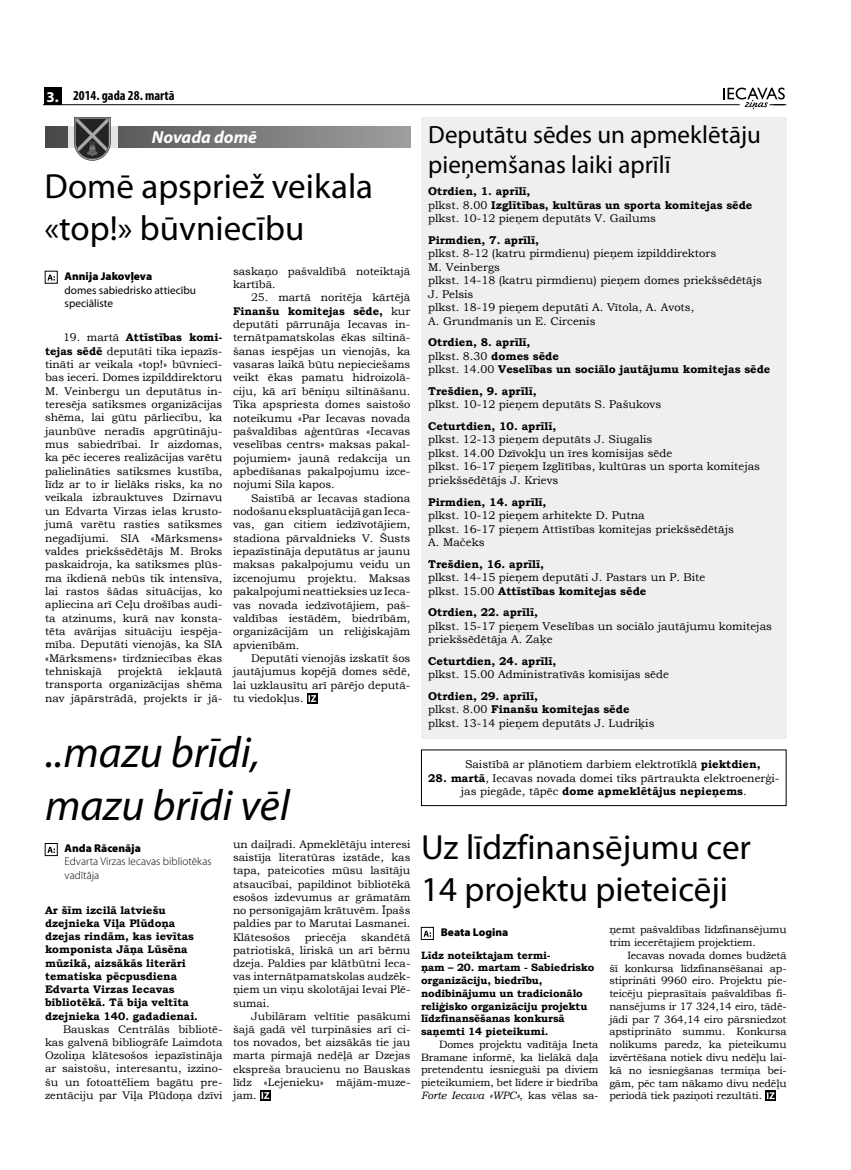
<style>
.page{position:relative;width:851px;height:1170px;background:#fff}
.page>*{position:absolute;margin:0;border:0;box-sizing:border-box;transform-origin:0 0}
.t1{font:italic 43.75px/52.5px "Myriad Pro";color:#000}
.t2{font:35px/42px "Myriad Pro";color:#000}
.t3{font:25px/30px "Myriad Pro";color:#000}
.t4{font:italic 700 17.5px "Myriad Pro";color:#fff}
.t5{font:700 condensed 13.75px "Myriad Pro";color:#000}
.t6{font:11.25px/13.5px "Bookman Old Style";color:#000}
.t7{font:700 11.25px/13.5px "Bookman Old Style";color:#000}
.t8{font:300 11.25px/13.5px "Myriad Pro";color:#000}
.t9{font:900 11.25px "Myriad Pro";color:#000}
.t10{font:11.25px/13.5px "Myriad Pro";color:#000}
.t11{font:11.12px/13.4px "Bookman Old Style";color:#000;text-align:justify}
.t12{font:11px/13.2px "Bookman Old Style";color:#000;text-align:justify}
.t13{font:700 11px/13.2px "Bookman Old Style";color:#000}
.t14{font:10.62px/12.8px "Bookman Old Style";letter-spacing:-.01em;color:#000;text-align:justify}
.t15{font:700 10.62px/12.8px "Bookman Old Style";letter-spacing:-.01em;color:#000}
.s1{font-stretch:normal;font-size:15px;color:#fff}
.s2{font-weight:700}
.s3{font-weight:400}
.s4{font-style:italic}
</style>
<div class="page">
<hr style="left:44px;top:104px;width:695px;height:1px;background:#000">
<div style="left:44px;top:87px;width:17px;height:18px;background:#000"></div>
<svg style="left:723px;top:88px;width:63px;height:22px"></svg>
<div style="left:421px;top:117px;width:365px;height:621px;background:#efefef"></div>
<svg style="left:45px;top:126px;width:365px;height:21px;background:#797979"></svg>
<div style="left:68px;top:126px;width:49px;height:21px;background:#e4e4e4"></div>
<svg style="left:74px;top:117px;width:36px;height:44px;background:#5e5e5e"></svg>
<svg style="left:307px;top:693px;width:10px;height:10px"></svg>
<svg style="left:308px;top:695px;width:8px;height:6px"></svg>
<svg style="left:47px;top:274px;width:8px;height:6px"></svg>
<svg style="left:765px;top:1090px;width:11px;height:10px"></svg>
<svg style="left:766px;top:1092px;width:8px;height:6px"></svg>
<svg style="left:423px;top:930px;width:8px;height:6px"></svg>
<div style="left:421px;top:927px;width:12px;height:12px;border:1px solid #000"></div>
<svg style="left:260px;top:1090px;width:11px;height:10px"></svg>
<svg style="left:261px;top:1091px;width:8px;height:7px"></svg>
<svg style="left:47px;top:846px;width:8px;height:6px"></svg>
<p class="t5" style="left:55px;top:87px;width:121px"><span class="s1">.</span> 2014. gada 28. martā</p>
<h3 class="t4" style="left:152px;top:126px;width:107px">Novada domē</h3>
<h2 class="t2" style="left:45px;top:165px;width:330px">Domē apspriež veikala «top!» būvniecību</h2>
<p class="t9" style="left:65px;top:269px;width:89px">Annija Jakovļeva</p>
<p class="t10" style="left:65px;top:283px;width:133px">domes sabiedrisko attiecību speciāliste</p>
<p class="t11" style="left:45px;top:331px;width:179px;text-indent:18px">19. martā <span class="s2">Attīstības komi&shy;tejas sēdē</span> deputāti tika iepazīs&shy;tināti ar veikala «top!» būvniecī&shy;bas ieceri. Domes izpilddirektoru M. Veinbergu un deputātus in&shy;teresēja satiksmes organizācijas shēma, lai gūtu pārliecību, ka jaunbūve neradīs apgrūtināju&shy;mus sabiedrībai. Ir aizdomas, ka pēc ieceres realizācijas varētu palielināties satiksmes kustība, līdz ar to ir lielāks risks, ka no veikala izbrauktuves Dzirnavu un Edvarta Virzas ielas krusto&shy;jumā varētu rasties satiksmes negadījumi. SIA «Mārksmens» valdes priekšsēdētājs M. Broks paskaidroja, ka satiksmes plūs&shy;ma ikdienā nebūs tik intensīva, lai rastos šādas situācijas, ko apliecina arī Ceļu drošības audi&shy;ta atzinums, kurā nav konsta&shy;tēta avārijas situāciju iespēja&shy;mība. Deputāti vienojās, ka SIA «Mārksmens» tirdzniecības ēkas tehniskajā</p>
<p class="t11" style="left:45px;top:664px;width:179px;text-indent:133px">iekļautā transporta organizācijas shēma nav jāpārstrādā, projekts ir jā-</p>
<p class="t11" style="left:118px;top:664px;width:46px">projektā</p>
<p class="t11" style="left:233px;top:264px;width:179px">saskaņo pašvaldībā noteiktajā kartībā.</p>
<p class="t11" style="left:233px;top:291px;width:179px;text-indent:18px">25. martā noritēja kārtējā <span class="s2">Finanšu komitejas sēde,</span> kur deputāti pārrunāja Iecavas in&shy;ternātpamatskolas ēkas siltinā&shy;šanas iespējas un vienojās, ka vasaras laikā būtu nepieciešams veikt ēkas pamatu hidroizolā&shy;ciju, kā arī bēniņu siltināšanu.<br>Tika apspriesta domes saistošo noteikumu «Par Iecavas novada pašvaldības aģentūras «Iecavas veselības centrs» maksas pakal&shy;pojumiem» jaunā redakcija un apbedīšanas pakalpojumu izce&shy;nojumi Sila kapos.</p>
<p class="t11" style="left:233px;top:491px;width:179px;text-indent:18px">Saistībā ar Iecavas stadiona nodošanu ekspluatācijā gan Ieca&shy;vas, gan citiem iedzīvotājiem, stadiona pārvaldnieks V. Šusts iepazīstināja deputātus ar jaunu maksas pakalpojumu veidu un izcenojumu projektu. Maksas pakalpojumi neattieksies uz Ieca&shy;vas novada iedzīvotājiem, paš&shy;valdības iestādēm, biedrībām, organizācijām un reliģiskajām apvienībām.</p>
<p class="t11" style="left:233px;top:651px;width:179px;text-indent:18px">Deputāti vienojās izskatīt šos jautājumus kopējā domes sēdē, lai uzklausītu arī pārējo deputā&shy;tu viedokļus.</p>
<h1 class="t1" style="left:45px;top:725px;width:246px">..mazu brīdi, mazu brīdi vēl</h1>
<p class="t9" style="left:65px;top:840px;width:78px">Anda Rācenāja</p>
<p class="t8" style="left:65px;top:854px;width:148px">Edvarta Virzas Iecavas bibliotēkas vadītāja</p>
<p class="t13" style="left:45px;top:903px;width:154px">Ar šīm izcilā latviešu dzejnieka Viļa Plūdoņa dzejas rindām, kas ievītas komponista Jāņa Lūsēna mūzikā, aizsākās literāri tematiska pēcpusdiena<br>Edvarta Virzas Iecavas bibliotēkā. Tā bija veltīta dzejnieka 140. gadadienai.</p>
<p class="t12" style="left:45px;top:1022px;width:179px;text-indent:18px">Bauskas Centrālās bibliotē&shy;kas galvenā bibliogrāfe Laimdota Ozoliņa klātesošos iepazīstināja ar saistošu, interesantu, izzino&shy;šu un fotoattēliem bagātu pre&shy;zentāciju par Viļa Plūdoņa dzīvi</p>
<p class="t12" style="left:233px;top:837px;width:179px">un daiļradi. Apmeklētāju interesi saistīja literatūras izstāde, kas tapa, pateicoties mūsu lasītāju atsaucībai, papildinot bibliotēkā esošos izdevumus ar grāmatām no personīgajām krātuvēm. Īpašs paldies par to Marutai Lasmanei.<br>Klātesošos</p>
<p class="t12" style="left:233px;top:930px;width:179px;text-indent:128px">skandētā patriotiskā, liriskā un arī bērnu dzeja. Paldies par klātbūtni Ieca&shy;vas internātpamatskolas audzēk&shy;ņiem un viņu skolotājai Ievai Plē&shy;sumai.</p>
<p class="t12" style="left:233px;top:1009px;width:179px;text-indent:18px">Jubilāram veltītie pasākumi šajā gadā vēl turpināsies arī ci&shy;tos novados, bet aizsākās tie jau marta pirmajā nedēļā ar Dzejas ekspreša braucienu no Bauskas līdz «Lejenieku» mājām-muze&shy;jam.</p>
<p class="t12" style="left:304px;top:930px;width:43px">priecēja</p>
<h3 class="t3" style="left:428px;top:119px;width:334px">Deputātu sēdes un apmeklētāju pieņemšanas laiki aprīlī</h3>
<p class="t7" style="left:428px;top:184px;width:325px">Otrdien, 1. aprīlī,<br><span class="s3">plkst. 8.00</span> Izglītības, kultūras un sporta komitejas sēde <span class="s3">plkst. 10-12 pieņem deputāts V. Gailums</span></p>
<p class="t7" style="left:428px;top:233px;width:112px">Pirmdien, 7. aprīlī,</p>
<p class="t6" style="left:428px;top:247px;width:335px">plkst. 8-12 (katru pirmdienu) pieņem izpilddirektors<br>M. Veinbergs<br>plkst. 14-18 (katru pirmdienu) pieņem domes priekšsēdētājs J. Pelsis<br>plkst. 18-19 pieņem deputāti A. Vītola, A. Avots,<br>A. Grundmanis un E. Circenis</p>
<p class="t7" style="left:428px;top:335px;width:343px">Otrdien, 8. aprīlī,<br><span class="s3">plkst. 8.30</span> domes sēde<br><span class="s3">plkst. 14.00</span> Veselības un sociālo jautājumu komitejas sēde</p>
<p class="t7" style="left:428px;top:384px;width:110px">Trešdien, 9. aprīlī,</p>
<p class="t6" style="left:428px;top:398px;width:234px">plkst. 10-12 pieņem deputāts S. Pašukovs</p>
<p class="t7" style="left:428px;top:419px;width:130px">Ceturtdien, 10. aprīlī,</p>
<p class="t6" style="left:428px;top:433px;width:333px">plkst. 12-13 pieņem deputāts J. Siugalis<br>plkst. 14.00 Dzīvokļu un īres komisijas sēde<br>plkst. 16-17 pieņem Izglītības, kultūras un sporta komitejas priekšsēdētājs J. Krievs</p>
<p class="t7" style="left:428px;top:495px;width:120px">Pirmdien, 14. aprīlī,</p>
<p class="t6" style="left:428px;top:508px;width:307px">plkst. 10-12 pieņem arhitekte D. Putna<br>plkst. 16-17 pieņem Attīstības komitejas priekšsēdētājs<br>A. Mačeks</p>
<p class="t7" style="left:428px;top:557px;width:117px">Trešdien, 16. aprīlī,</p>
<p class="t6" style="left:428px;top:570px;width:278px">plkst. 14-15 pieņem deputāti J. Pastars un P. Bite plkst. 15.00 <span class="s2">Attīstības komitejas sēde</span></p>
<p class="t7" style="left:428px;top:605px;width:111px">Otrdien, 22. aprīlī,</p>
<p class="t6" style="left:428px;top:619px;width:345px">plkst. 15-17 pieņem Veselības un sociālo jautājumu komitejas priekšsēdētāja A. Zaķe</p>
<p class="t7" style="left:428px;top:654px;width:130px">Ceturtdien, 24. aprīlī,</p>
<p class="t6" style="left:428px;top:667px;width:242px">plkst. 15.00 Administratīvās komisijas sēde</p>
<p class="t6" style="left:428px;top:689px;width:228px"><span class="s2">Otrdien, 29. aprīlī,<br></span>plkst. 8.00 <span class="s2">Finanšu komitejas sēde </span>plkst. 13-14 pieņem deputāts J. Ludriķis</p>
<p class="t6" style="left:465px;top:757px;width:297px">Saistībā ar plānotiem darbiem elektrotīklā <span class="s2">piektdien,</span></p>
<p class="t6" style="left:428px;top:771px;width:352px;text-align:center"><span class="s2">28. martā</span>, Iecavas novada domei tiks pārtraukta elektroenerģi&shy;jas piegāde, tāpēc <span class="s2">dome apmeklētājus nepieņems</span>.</p>
<h2 class="t2" style="left:421px;top:825px;width:331px">Uz līdzfinansējumu cer<br>14 projektu pieteicēji</h2>
<p class="t9" style="left:440px;top:924px;width:69px">Beata Logina</p>
<p class="t15" style="left:421px;top:948px;width:175px">Līdz noteiktajam termi-<br>ņam – 20. martam - Sabiedrisko organizāciju, biedrību, nodibinājumu un tradicionālo reliģisko organizāciju projektu līdzfinansēšanas konkursā saņemti 14 pieteikumi.</p>
<p class="t14" style="left:421px;top:1037px;width:179px;text-indent:18px">Domes projektu vadītāja Ineta Bramane informē, ka lielākā daļa pretendentu iesnieguši pa diviem pieteikumiem, bet līdere ir biedrība <span class="s4">Forte Iecava «WPC»</span>, kas vēlas sa-</p>
<p class="t14" style="left:609px;top:923px;width:179px">ņemt pašvaldības līdzfinansējumu trim iecerētajiem projektiem.</p>
<p class="t14" style="left:609px;top:948px;width:179px;text-indent:18px">Iecavas novada domes budžetā šī konkursa līdzfinansēšanai ap&shy;stiprināti 9960 eiro. Projektu pie&shy;teicēju pieprasītais pašvaldības fi&shy;nansējums ir 17 324,14 eiro, tādē&shy;jādi par 7 364,14 eiro pārsniedzot apstiprināto summu. Konkursa nolikums paredz, ka pieteikumu izvērtēšana notiek divu nedēļu lai&shy;kā no iesniegšanas termiņa bei&shy;gām, pēc tam nākamo divu nedēļu periodā tiek paziņoti rezultāti.</p>
</div>
